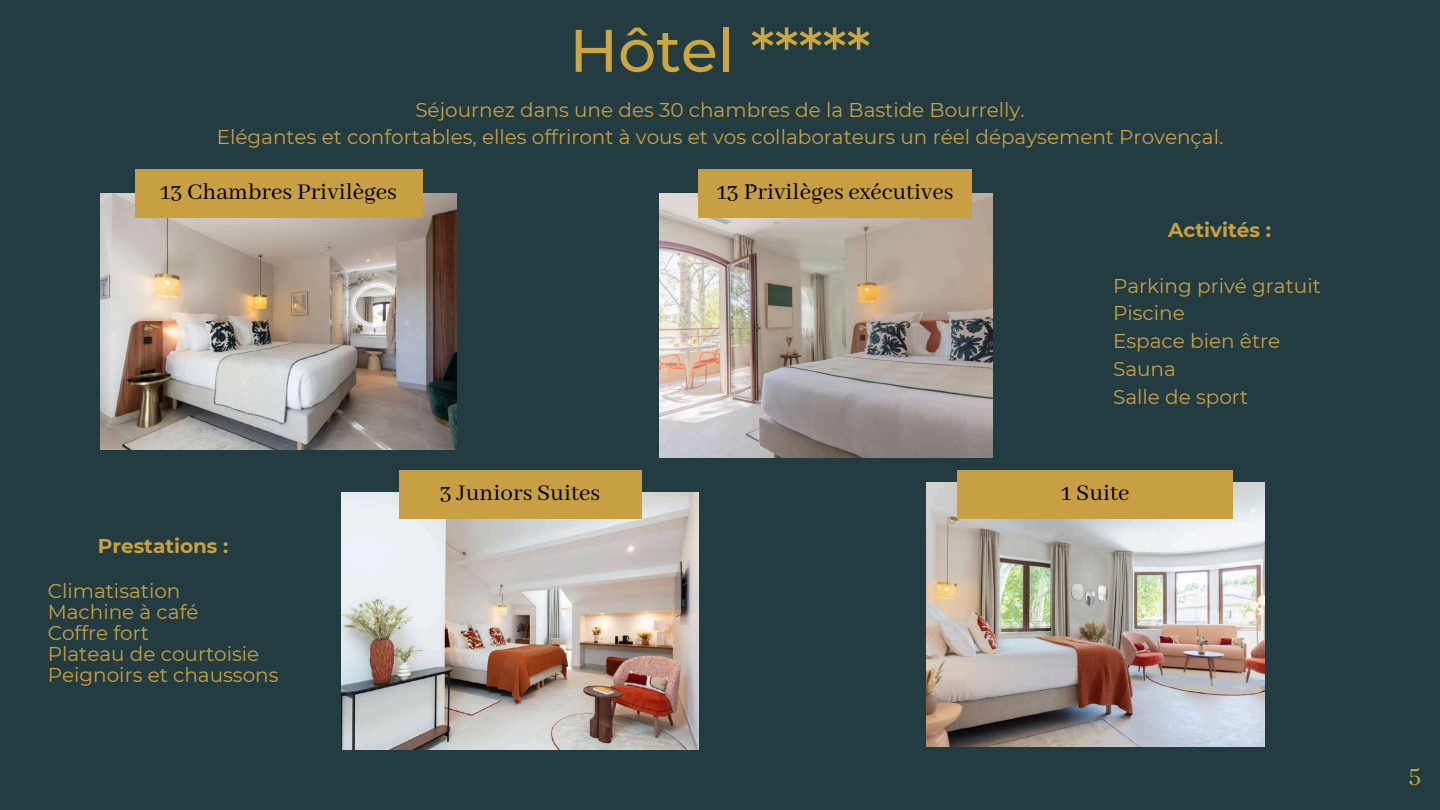
<style>
.page{position:relative;width:1440px;height:810px;background:#223c42}
.page>*{position:absolute;margin:0;border:0;box-sizing:border-box;transform-origin:0 0}
.t1{font:500 60px "Montserrat";color:#cca640}
.t2{font:27px "Abhaya Libre";color:#cca640}
.t3{font:25px "Abhaya Libre";color:#000}
.t4{font:20px/27.8px "Montserrat";color:#c9a044}
.t5{font:700 20px "Montserrat";color:#c9a044}
</style>
<div class="page">
<img style="left:100px;top:194px;width:357px;height:256px">
<img style="left:342px;top:493px;width:356px;height:256px">
<img style="left:926px;top:483px;width:338px;height:263px">
<div style="left:135px;top:169px;width:288px;height:49px;background:#c99f44"></div>
<div style="left:958px;top:470px;width:275px;height:49px;background:#c99f44"></div>
<img style="left:659px;top:194px;width:333px;height:263px">
<div style="left:698px;top:169px;width:274px;height:49px;background:#c99f44"></div>
<div style="left:399px;top:470px;width:243px;height:49px;background:#c99f44"></div>
<h1 class="t1" style="left:569px;top:14px;width:303px">Hôtel *****</h1>
<p class="t4" style="left:217px;top:95px;width:1008px;text-align:center">Séjournez dans une des 30 chambres de la Bastide Bourrelly.<br>Elégantes et confortables, elles offriront à vous et vos collaborateurs un réel dépaysement Provençal.</p>
<p class="t3" style="left:160px;top:178px;width:238px">13 Chambres Privilèges</p>
<p class="t5" style="left:98px;top:534px;width:132px">Prestations :</p>
<p class="t4" style="left:48px;top:580px;width:232px;line-height:21px">Climatisation<br>Machine à café<br>Coffre fort<br>Plateau de courtoisie<br>Peignoirs et chaussons</p>
<p class="t3" style="left:440px;top:479px;width:162px">3 Juniors Suites</p>
<p class="t3" style="left:717px;top:178px;width:239px">13 ¨Privilèges exécutives</p>
<p class="t5" style="left:1168px;top:218px;width:104px">Activités :</p>
<p class="t4" style="left:1113px;top:272px;width:209px">Parking privé gratuit<br>Piscine<br>Espace bien être<br>Sauna<br>Salle de sport</p>
<p class="t3" style="left:1061px;top:479px;width:70px">1 Suite</p>
<h2 class="t2" style="left:1409px;top:760px;width:14px">5</h2>
</div>
